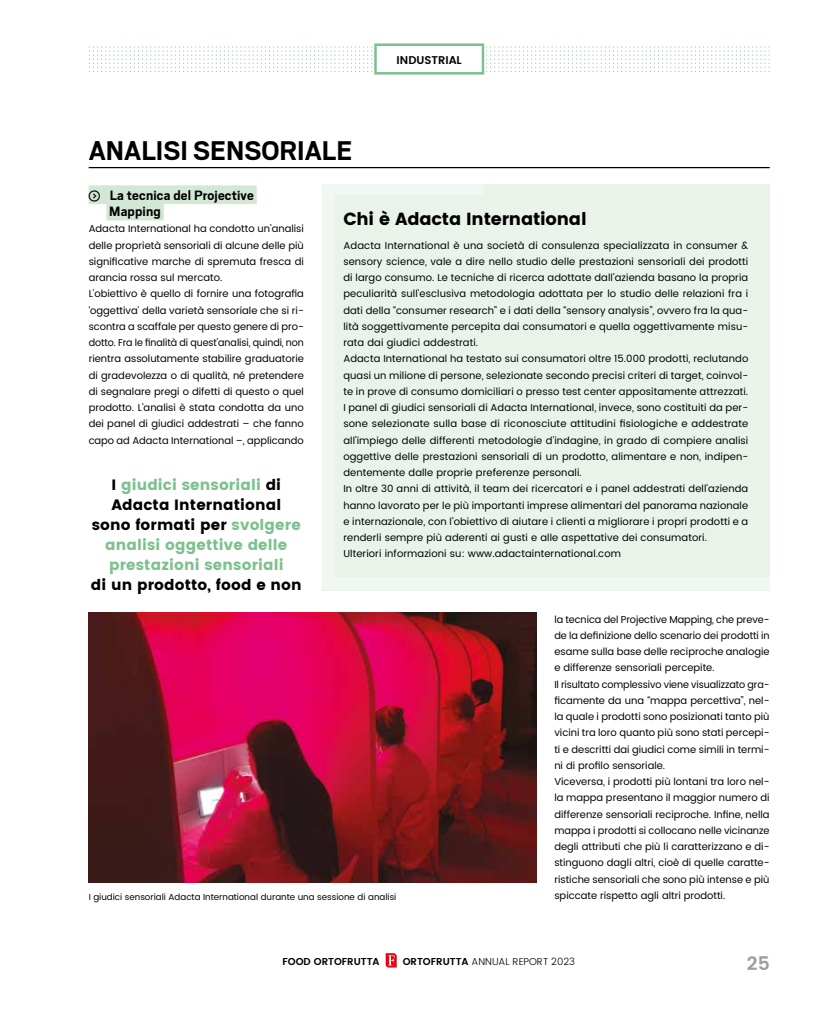
<style>
.page{position:relative;width:823px;height:1014px;background:#fff}
.page>*{position:absolute;margin:0;border:0;box-sizing:border-box;transform-origin:0 0}
.t1{font:700 30px "Scout";color:#000}
.t2{font:600 18.75px "Poppins";color:#9d9d9c}
.t3{font:17.5px "Poppins";letter-spacing:-.01em;color:#000}
.t4{font:15px/20px "Poppins";letter-spacing:.01em;color:#7cc18d;text-align:center}
.t5{font:700 15px/16.2px "Scout";letter-spacing:.01em;color:#000}
.t6{font:15px "Poppins";letter-spacing:.01em;color:#000}
.t7{font:600 11.25px "Poppins";color:#000}
.t8{font:10px/16.2px "Poppins";letter-spacing:.01em;color:#000}
.t9{font:300 10px "Poppins";color:#000}
.t10{font:600 10px "Poppins";color:#000}
.t11{font:8.75px "Poppins";color:#000}
.s1{color:#000}
.s2{font-weight:600}
</style>
<div class="page">
<svg style="left:89px;top:46px;width:680px;height:26px"></svg>
<div style="left:375px;top:45px;width:107px;height:28px;background:#fff"></div>
<div style="left:374px;top:43px;width:110px;height:32px;border:2px solid #7cc18d"></div>
<svg style="left:385px;top:953px;width:11px;height:14px"></svg>
<hr style="left:89px;top:167px;width:680px;height:1px;background:#000">
<div style="left:89px;top:185px;width:167px;height:19px;background:#d2e7d4"></div>
<div style="left:106px;top:202px;width:58px;height:18px;background:#d2e7d4"></div>
<img style="left:89px;top:613px;width:447px;height:269px">
<div style="left:322px;top:184px;width:448px;height:407px;background:#e9f3ea"></div>
<p class="t7" style="left:396px;top:54px;width:67px">INDUSTRIAL</p>
<h1 class="t1" style="left:89px;top:131px;width:265px">ANALISI SENSORIALE</h1>
<h3 class="t5" style="left:109px;top:186px;width:146px">La tecnica del Projective<br>Mapping</h3>
<p class="t8" style="left:89px;top:221px;width:217px">Adacta International ha condotto un’analisi delle proprietà sensoriali di alcune delle più significative marche di spremuta fresca di arancia rossa sul mercato.<br>L’obiettivo è quello di fornire una fotografia ‘oggettiva’ della varietà sensoriale che si ri&shy;scontra a scaffale per questo genere di pro&shy;dotto. Fra le finalità di quest’analisi, quindi, non rientra assolutamente stabilire graduatorie di gradevolezza o di qualità, né pretendere di segnalare pregi o difetti di questo o quel prodotto. L’analisi è stata condotta da uno dei panel di giudici addestrati – che fanno capo ad Adacta International –, applicando</p>
<h3 class="t3" style="left:343px;top:208px;width:245px">Chi è Adacta International</h3>
<p class="t8" style="left:343px;top:237px;width:406px">Adacta International è una società di consulenza specializzata in consumer &amp; sensory science, vale a dire nello studio delle prestazioni sensoriali dei prodotti di largo consumo. Le tecniche di ricerca adottate dall’azienda basano la propria peculiarità sull’esclusiva metodologia adottata per lo studio delle relazioni fra i dati della “consumer research” e i dati della “sensory analysis”, ovvero fra la qua&shy;lità soggettivamente percepita dai consumatori e quella oggettivamente misu&shy;rata dai giudici addestrati.<br>Adacta International ha testato sui consumatori oltre 15.000 prodotti, reclutando quasi un milione di persone, selezionate secondo precisi criteri di target, coinvol&shy;te in prove di consumo domiciliari o presso test center appositamente attrezzati.<br>I panel di giudici sensoriali di Adacta International, invece, sono costituiti da per&shy;sone selezionate sulla base di riconosciute attitudini fisiologiche e addestrate all’impiego delle differenti metodologie d’indagine, in grado di compiere analisi oggettive delle prestazioni sensoriali di un prodotto, alimentare e non, indipen&shy;dentemente dalle proprie preferenze personali.<br>In oltre 30 anni di attività, il team dei ricercatori e i panel addestrati dell’azienda hanno lavorato per le più importanti imprese alimentari del panorama nazionale e internazionale, con l’obiettivo di aiutare i clienti a migliorare i propri prodotti e a renderli sempre più aderenti ai gusti e alle aspettative dei consumatori.<br>Ulteriori informazioni su: www.adactainternational.com</p>
<h3 class="t4" style="left:92px;top:475px;width:210px"><span class="s1">I</span> giudici sensoriali <span class="s1">di<br>Adacta International sono formati per</span> svolgere analisi oggettive delle prestazioni sensoriali</h3>
<h3 class="t6" style="left:91px;top:576px;width:212px">di un prodotto, food e non</h3>
<p class="t11" style="left:89px;top:891px;width:309px">I giudici sensoriali Adacta International durante una sessione di analisi</p>
<p class="t8" style="left:554px;top:611px;width:217px">la tecnica del Projective Mapping, che preve&shy;de la definizione dello scenario dei prodotti in esame sulla base delle reciproche analogie e differenze sensoriali percepite.<br>Il risultato complessivo viene visualizzato gra&shy;ficamente da una “mappa percettiva”, nel&shy;la quale i prodotti sono posizionati tanto più vicini tra loro quanto più sono stati percepi&shy;ti e descritti dai giudici come simili in termi&shy;ni di profilo sensoriale.<br>Viceversa, i prodotti più lontani tra loro nel&shy;la mappa presentano il maggior numero di differenze sensoriali reciproche. Infine, nella mappa i prodotti si collocano nelle vicinanze degli attributi che più li caratterizzano e di&shy;stinguono dagli altri, cioè di quelle caratte&shy;ristiche sensoriali che sono più intense e più spiccate rispetto agli altri prodotti.</p>
<p class="t10" style="left:282px;top:955px;width:99px">FOOD ORTOFRUTTA</p>
<p class="t9" style="left:402px;top:955px;width:174px"><span class="s2">ORTOFRUTTA</span> ANNUAL REPORT 2023</p>
<h2 class="t2" style="left:746px;top:952px;width:24px">25</h2>
</div>
